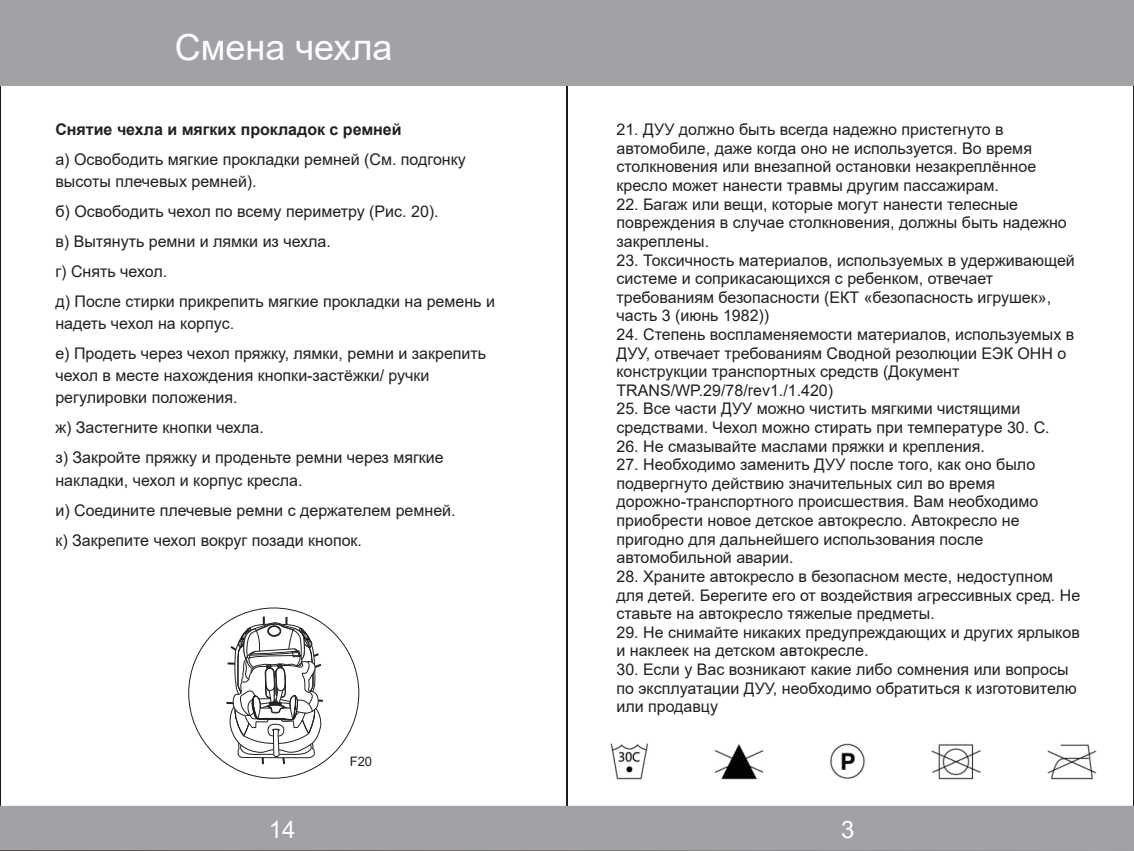
<style>
.page{position:relative;width:1134px;height:851px;background:#fff}
.page>*{position:absolute;margin:0;border:0;box-sizing:border-box;transform-origin:0 0}
.t1{font:36px "Arial";color:#fff}
.t2{font:24px "Arial";color:#fff}
.t3{font:16px/18.6px "Arial";color:#231f20}
.t4{font:700 16px "Arial";color:#231f20}
.t5{font:13px "Arial";color:#231f20}
</style>
<div class="page">
<div style="left:0;top:0;width:1134px;height:85px;background:#a2a1a5"></div>
<div style="left:0;top:805px;width:1134px;height:45px;background:#a2a1a5"></div>
<svg style="left:226px;top:616px;width:97px;height:150px"></svg>
<img style="left:610px;top:743px;width:487px;height:37px">
<h1 class="t1" style="left:175px;top:22px;width:219px">Смена чехла</h1>
<p class="t4" style="left:55px;top:118px;width:348px">Снятие чехла и мягких прокладок с ремней</p>
<p class="t3" style="left:55px;top:148px;width:412px;line-height:22px">а) Освободить мягкие прокладки ремней (См. подгонку высоты плечевых ремней).</p>
<p class="t3" style="left:55px;top:196px;width:441px;line-height:30px">б) Освободить чехол по всему периметру (Рис. 20).<br>в) Вытянуть ремни и лямки из чехла.<br>г) Снять чехол.<br>д) После стирки прикрепить мягкие прокладки на ремень и</p>
<p class="t3" style="left:55px;top:308px;width:432px;line-height:30px">надеть чехол на корпус.<br>е) Продеть через чехол пряжку, лямки, ремни и закрепить</p>
<p class="t3" style="left:55px;top:364px;width:376px;line-height:22px">чехол в месте нахождения кнопки-застёжки/ ручки регулировки положения.</p>
<p class="t3" style="left:55px;top:412px;width:390px;line-height:30px">ж) Застегните кнопки чехла.<br>з) Закройте пряжку и проденьте ремни через мягкие</p>
<p class="t3" style="left:55px;top:464px;width:402px;line-height:30px">накладки, чехол и корпус кресла.<br>и) Соедините плечевые ремни с держателем ремней. к) Закрепите чехол вокруг позади кнопок.</p>
<h2 class="t2" style="left:269px;top:812px;width:28px">14</h2>
<p class="t5" style="left:350px;top:752px;width:24px">F20</p>
<p class="t3" style="left:616px;top:120px;width:421px">21. ДУУ должно быть всегда надежно пристегнуто в автомобиле, даже когда оно не используется. Во время столкновения или внезапной остановки незакреплённое кресло может нанести травмы другим пассажирам.</p>
<p class="t3" style="left:616px;top:195px;width:452px">22. Багаж или вещи, которые могут нанести телесные повреждения в случае столкновения, должны быть надежно закреплены.</p>
<p class="t3" style="left:616px;top:250px;width:460px">23. Токсичность материалов, используемых в удерживающей системе и соприкасающихся с ребенком, отвечает требованиям безопасности (ЕКТ «безопасность игрушек», часть 3 (июнь 1982))</p>
<p class="t3" style="left:616px;top:325px;width:459px">24. Степень воспламеняемости материалов, используемых в ДУУ, отвечает требованиям Сводной резолюции ЕЭК ОНН о конструкции транспортных средств (Документ TRANS/WP.29/78/rev1./1.420)</p>
<p class="t3" style="left:616px;top:399px;width:435px">25. Все части ДУУ можно чистить мягкими чистящими средствами. Чехол можно стирать при температуре 30. С.</p>
<p class="t3" style="left:616px;top:436px;width:370px">26. Не смазывайте маслами пряжки и крепления.</p>
<p class="t3" style="left:616px;top:455px;width:423px">27. Необходимо заменить ДУУ после того, как оно было подвергнуто действию значительных сил во время дорожно-транспортного происшествия. Вам необходимо приобрести новое детское автокресло. Автокресло не пригодно для дальнейшего использования после автомобильной аварии.</p>
<p class="t3" style="left:616px;top:567px;width:465px">28. Храните автокресло в безопасном месте, недоступном для детей. Берегите его от воздействия агрессивных сред. Не ставьте на автокресло тяжелые предметы.</p>
<p class="t3" style="left:616px;top:622px;width:465px">29. Не снимайте никаких предупреждающих и других ярлыков и наклеек на детском автокресле.</p>
<p class="t3" style="left:616px;top:660px;width:462px">30. Если у Вас возникают какие либо сомнения или вопросы по эксплуатации ДУУ, необходимо обратиться к изготовителю или продавцу</p>
<h2 class="t2" style="left:841px;top:812px;width:15px">3</h2>
</div>
